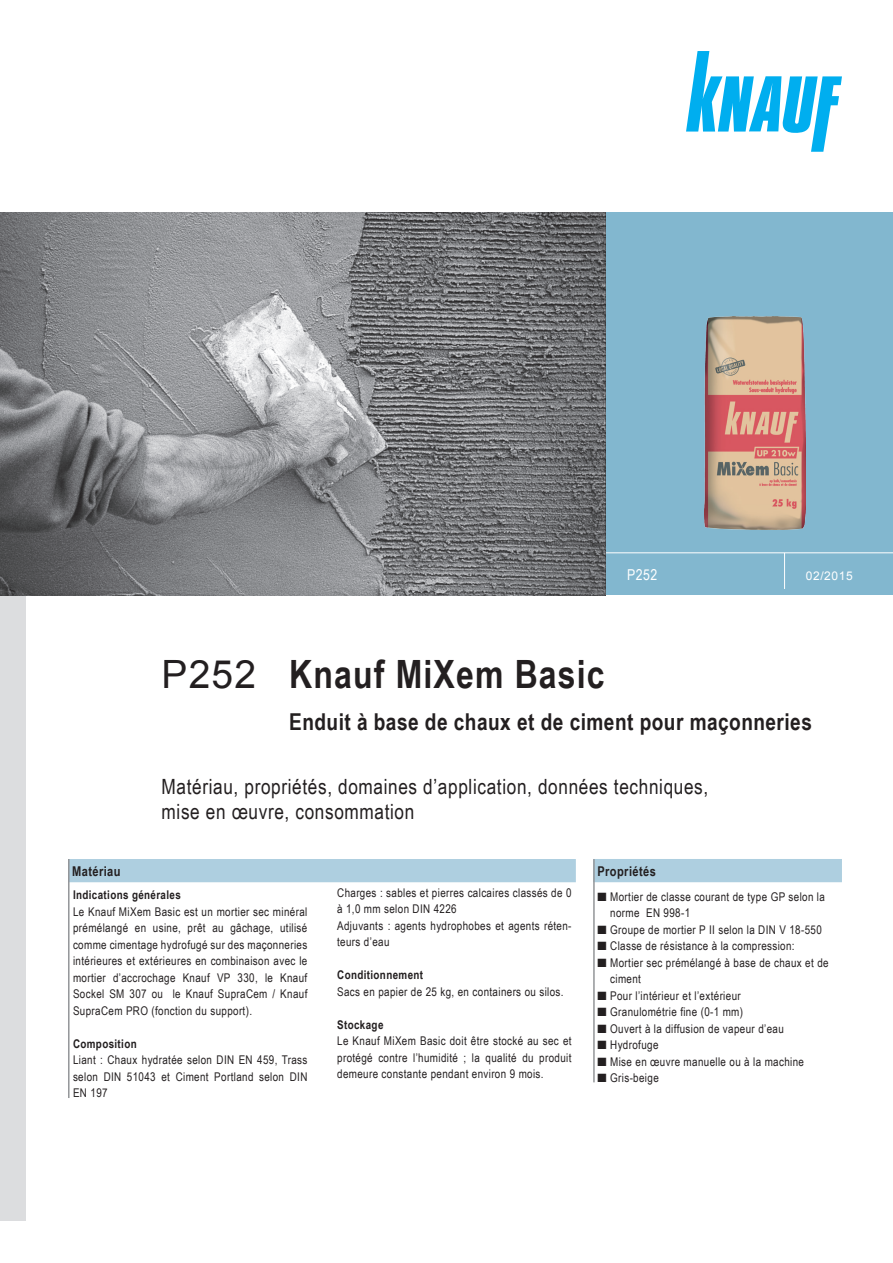
<style>
.page{position:relative;width:893px;height:1263px;background:#fff}
.page>*{position:absolute;margin:0;border:0;box-sizing:border-box;transform-origin:0 0}
.t1{font:700 39px "Arial Narrow";letter-spacing:.03em;color:#231f20}
.t2{font:700 23.25px "Arial Narrow";letter-spacing:.02em;color:#231f20}
.t3{font:21px/25.2px "Arial Narrow";letter-spacing:.03em;color:#231f20}
.t4{font:15px "Arial Narrow";color:#fff}
.t5{font:700 13.5px "Arial Narrow";letter-spacing:.03em;color:#231f20}
.t6{font:12px/16.5px "Arial Narrow";letter-spacing:.03em;color:#231f20}
.t7{font:700 12px "Arial Narrow";letter-spacing:.03em;color:#231f20}
.t8{font:12px "Arial";letter-spacing:.05em;color:#fff}
.s1{font-family:"Arial";font-weight:400}
</style>
<div class="page">
<div style="left:606px;top:213px;width:287px;height:382px;background:#82b7cf"></div>
<div style="left:0;top:595px;width:26px;height:625px;background:#dcdddf"></div>
<svg style="left:686px;top:51px;width:156px;height:101px"></svg>
<img style="left:0;top:213px;width:606px;height:382px">
<hr style="left:606px;top:552px;width:287px;height:1px;background:#fff">
<hr style="left:784px;top:553px;width:1px;height:36px;background:#fff">
<div style="left:593px;top:859px;width:249px;height:23px;background:#aecfe0"></div>
<hr style="left:593px;top:859px;width:2px;height:223px;background:#939598">
<div style="left:68px;top:859px;width:508px;height:23px;background:#aecfe0"></div>
<hr style="left:68px;top:859px;width:2px;height:239px;background:#939598">
<img style="left:704px;top:316px;width:101px;height:213px">
<p class="t4" style="left:627px;top:563px;width:32px">P252</p>
<p class="t8" style="left:806px;top:568px;width:48px">02/2015</p>
<h1 class="t1" style="left:162px;top:644px;width:445px"><span class="s1">P252</span> Knauf MiXem Basic</h1>
<h2 class="t2" style="left:289px;top:704px;width:524px">Enduit à base de chaux et de ciment pour maçonneries</h2>
<h3 class="t3" style="left:162px;top:773px;width:548px">Matériau, propriétés, domaines d’application, données techniques, mise en œuvre, consommation</h3>
<p class="t5" style="left:72px;top:861px;width:50px">Matériau</p>
<p class="t7" style="left:73px;top:886px;width:109px">Indications générales</p>
<p class="t6" style="left:73px;top:903px;width:236px;text-align:justify">Le Knauf MiXem Basic est un mortier sec minéral prémélangé en usine, prêt au gâchage, utilisé comme cimentage hydrofugé sur des maçonneries intérieures et extérieures en combinaison avec le mortier d’accrochage Knauf VP 330, le Knauf Sockel SM 307 ou le Knauf SupraCem / Knauf SupraCem PRO (fonction du support).</p>
<p class="t7" style="left:73px;top:1034px;width:65px">Composition</p>
<p class="t6" style="left:73px;top:1051px;width:236px;text-align:justify">Liant : Chaux hydratée selon DIN EN 459, Trass selon DIN 51043 et Ciment Portland selon DIN EN 197</p>
<p class="t6" style="left:337px;top:884px;width:236px">Charges : sables et pierres calcaires classés de 0 à 1,0 mm selon DIN 4226<br>Adjuvants : agents hydrophobes et agents réten&shy;teurs d’eau</p>
<p class="t7" style="left:337px;top:966px;width:87px">Conditionnement</p>
<p class="t6" style="left:337px;top:983px;width:228px">Sacs en papier de 25 kg, en containers ou silos.</p>
<p class="t7" style="left:337px;top:1015px;width:48px">Stockage</p>
<p class="t6" style="left:337px;top:1032px;width:236px;text-align:justify">Le Knauf MiXem Basic doit être stocké au sec et protégé contre l’humidité ; la qualité du produit demeure constante pendant environ 9 mois.</p>
<p class="t5" style="left:597px;top:861px;width:60px">Propriétés</p>
<p class="t6" style="left:610px;top:888px;width:216px;text-indent:-13px">■ Mortier de classe courant de type GP selon la norme EN 998-1</p>
<p class="t6" style="left:597px;top:921px;width:226px">■ Groupe de mortier P II selon la DIN V 18-550</p>
<p class="t6" style="left:597px;top:937px;width:199px">■ Classe de résistance à la compression:</p>
<p class="t6" style="left:610px;top:954px;width:220px;text-indent:-13px">■ Mortier sec prémélangé à base de chaux et de ciment</p>
<p class="t6" style="left:597px;top:987px;width:145px">■ Pour l’intérieur et l’extérieur</p>
<p class="t6" style="left:597px;top:1003px;width:147px">■ Granulométrie fine (0-1 mm)</p>
<p class="t6" style="left:597px;top:1020px;width:188px">■ Ouvert à la diffusion de vapeur d’eau</p>
<p class="t6" style="left:597px;top:1036px;width:63px">■ Hydrofuge</p>
<p class="t6" style="left:597px;top:1053px;width:208px">■ Mise en œuvre manuelle ou à la machine</p>
<p class="t6" style="left:597px;top:1069px;width:63px">■ Gris-beige</p>
</div>
